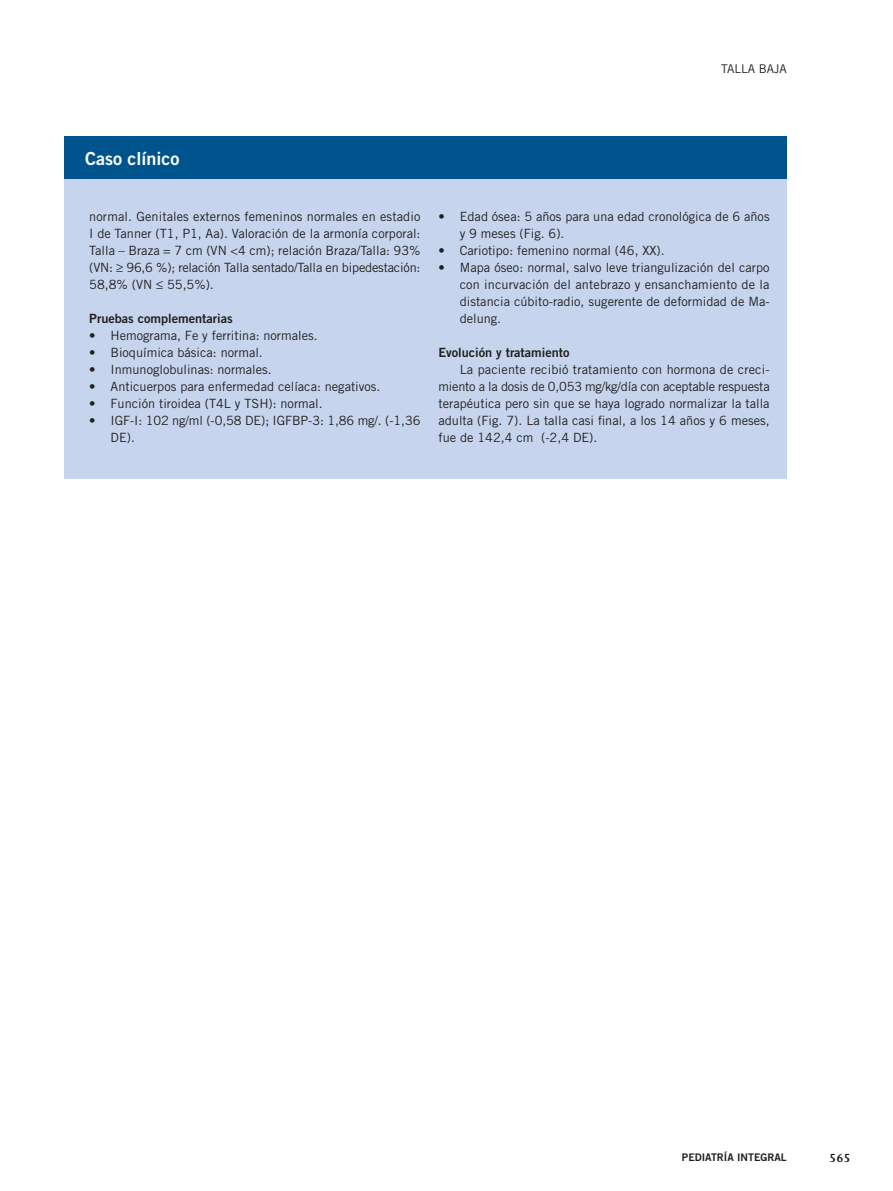
<style>
.page{position:relative;width:893px;height:1191px;background:#fff}
.page>*{position:absolute;margin:0;border:0;box-sizing:border-box;transform-origin:0 0}
.t1{font:18px "Trade Gothic Bold Two";color:#fff}
.t2{font:700 13.5px "Joanna";color:#231f20}
.t3{font:12.75px/17px "Trade Gothic";color:#231f20;text-align:justify}
.t4{font:12.75px "Trade Gothic Bold Two";color:#231f20}
.t5{font:12px "Trade Gothic";color:#231f20}
.t6{font:10.5px "Trade Gothic Bold Two";color:#231f20}
</style>
<div class="page">
<div style="left:64px;top:177px;width:723px;height:302px;background:#c6d5ed"></div>
<div style="left:64px;top:136px;width:723px;height:43px;background:#00548e"></div>
<p class="t5" style="left:721px;top:64px;width:67px">TALLA BAJA</p>
<h1 class="t1" style="left:85px;top:152px;width:96px">Caso clínico</h1>
<p class="t3" style="left:89px;top:210px;width:333px">normal. Genitales externos femeninos normales en estadio I de Tanner (T1, P1, Aa). Valoración de la armonía corporal:<br>Talla – Braza = 7 cm (VN &lt;4 cm); relación Braza/Talla: 93% (VN: ≥ 96,6 %); relación Talla sentado/Talla en bipedestación:<br>58,8% (VN ≤ 55,5%).</p>
<p class="t4" style="left:89px;top:314px;width:145px">Pruebas complementarias</p>
<p class="t3" style="left:89px;top:328px;width:230px">• Hemograma, Fe y ferritina: normales.</p>
<p class="t3" style="left:89px;top:345px;width:175px">• Bioquímica básica: normal.</p>
<p class="t3" style="left:89px;top:362px;width:184px">• Inmunoglobulinas: normales.</p>
<p class="t3" style="left:89px;top:379px;width:293px">• Anticuerpos para enfermedad celíaca: negativos.</p>
<p class="t3" style="left:89px;top:396px;width:235px">• Función tiroidea (T4L y TSH): normal.</p>
<p class="t3" style="left:111px;top:413px;width:311px;text-indent:-21px">• IGF-I: 102 ng/ml (-0,58 DE); IGFBP-3: 1,86 mg/. (-1,36<br>DE).</p>
<p class="t3" style="left:460px;top:209px;width:311px;text-indent:-21px">• Edad ósea: 5 años para una edad cronológica de 6 años y 9 meses (Fig. 6).</p>
<p class="t3" style="left:438px;top:243px;width:228px">• Cariotipo: femenino normal (46, XX).</p>
<p class="t3" style="left:460px;top:260px;width:311px;text-indent:-21px">• Mapa óseo: normal, salvo leve triangulización del carpo con incurvación del antebrazo y ensanchamiento de la distancia cúbito-radio, sugerente de deformidad de Ma&shy;delung.</p>
<p class="t4" style="left:438px;top:348px;width:133px">Evolución y tratamiento</p>
<p class="t3" style="left:438px;top:362px;width:333px;text-indent:21px">La paciente recibió tratamiento con hormona de creci&shy;miento a la dosis de 0,053 mg/kg/día con aceptable respuesta terapéutica pero sin que se haya logrado normalizar la talla adulta (Fig. 7). La talla casi final, a los 14 años y 6 meses, fue de 142,4 cm (-2,4 DE).</p>
<p class="t6" style="left:682px;top:1153px;width:106px">PEDIATRÍA INTEGRAL</p>
<p class="t2" style="left:829px;top:1152px;width:23px">565</p>
</div>
